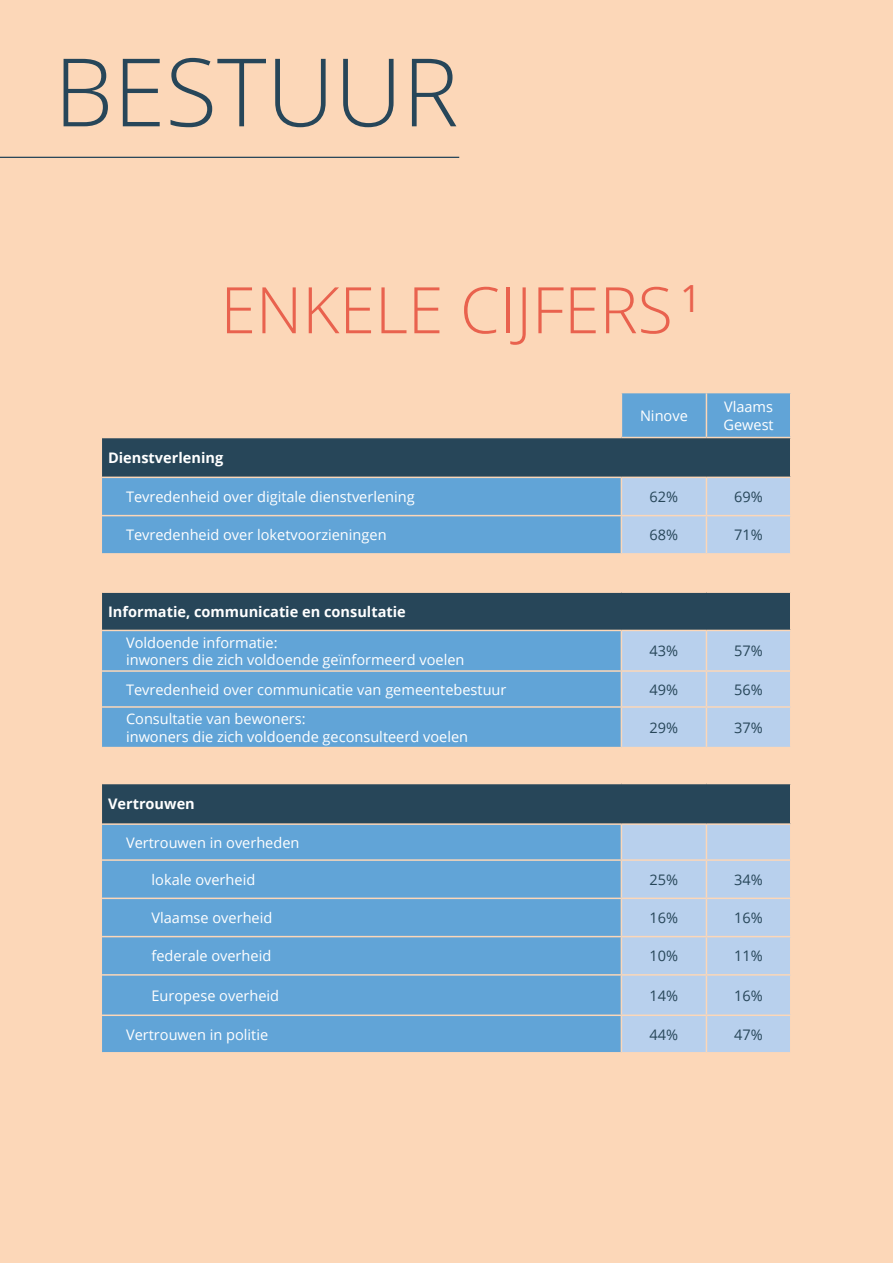
<style>
.page{position:relative;width:893px;height:1263px;background:#fcd7b8}
.page>*{position:absolute;margin:0;border:0;box-sizing:border-box;transform-origin:0 0}
.t1{font:300 94.5px "Open Sans";color:#274659}
.t2{font:300 64.2px "Open Sans";color:#e9624e}
.t3{font:14.55px/17.4px "Open Sans";color:#fff}
.t4{font:700 14.55px "Open Sans";color:#fff}
.t5{font:14.55px "Open Sans";color:#274659}
</style>
<div class="page">
<hr style="left:0;top:157px;width:459px;height:1px;background:#274659">
<svg style="left:102px;top:393px;width:688px;height:659px;fill:#61a4d7"></svg>
<svg style="left:102px;top:438px;width:688px;height:385px"></svg>
<svg style="left:621px;top:478px;width:169px;height:574px;background:#adbdd1"></svg>
<hr style="left:621px;top:393px;width:1px;height:44px;background:#fcd7b8">
<hr style="left:706px;top:393px;width:1px;height:44px;background:#fcd7b8">
<hr style="left:102px;top:437px;width:519px;height:1px;background:#fcd7b8">
<hr style="left:621px;top:437px;width:85px;height:1px;background:#fcd7b8">
<hr style="left:706px;top:437px;width:85px;height:1px;background:#fcd7b8">
<hr style="left:102px;top:477px;width:519px;height:1px;background:#fcd7b8">
<hr style="left:621px;top:477px;width:85px;height:1px;background:#fcd7b8">
<hr style="left:621px;top:478px;width:1px;height:37px;background:#fcd7b8">
<hr style="left:706px;top:477px;width:85px;height:1px;background:#fcd7b8">
<hr style="left:706px;top:478px;width:1px;height:37px;background:#fcd7b8">
<hr style="left:102px;top:515px;width:519px;height:1px;background:#fcd7b8">
<hr style="left:621px;top:515px;width:85px;height:1px;background:#fcd7b8">
<hr style="left:621px;top:516px;width:1px;height:37px;background:#fcd7b8">
<hr style="left:706px;top:515px;width:85px;height:1px;background:#fcd7b8">
<hr style="left:706px;top:516px;width:1px;height:37px;background:#fcd7b8">
<hr style="left:102px;top:553px;width:519px;height:2px;background:#fcd7b8">
<hr style="left:621px;top:553px;width:85px;height:2px;background:#fcd7b8">
<hr style="left:706px;top:553px;width:85px;height:2px;background:#fcd7b8">
<hr style="left:102px;top:591px;width:519px;height:2px;background:#fcd7b8">
<hr style="left:621px;top:591px;width:85px;height:2px;background:#fcd7b8">
<hr style="left:706px;top:591px;width:85px;height:2px;background:#fcd7b8">
<hr style="left:102px;top:630px;width:519px;height:1px;background:#fcd7b8">
<hr style="left:621px;top:630px;width:85px;height:1px;background:#fcd7b8">
<hr style="left:621px;top:631px;width:1px;height:39px;background:#fcd7b8">
<hr style="left:706px;top:630px;width:85px;height:1px;background:#fcd7b8">
<hr style="left:706px;top:631px;width:1px;height:39px;background:#fcd7b8">
<hr style="left:102px;top:670px;width:519px;height:2px;background:#fcd7b8">
<hr style="left:621px;top:670px;width:85px;height:2px;background:#fcd7b8">
<hr style="left:621px;top:672px;width:1px;height:34px;background:#fcd7b8">
<hr style="left:706px;top:670px;width:85px;height:2px;background:#fcd7b8">
<hr style="left:706px;top:672px;width:1px;height:34px;background:#fcd7b8">
<hr style="left:102px;top:706px;width:519px;height:2px;background:#fcd7b8">
<hr style="left:621px;top:706px;width:85px;height:2px;background:#fcd7b8">
<hr style="left:621px;top:708px;width:1px;height:39px;background:#fcd7b8">
<hr style="left:706px;top:706px;width:85px;height:2px;background:#fcd7b8">
<hr style="left:706px;top:708px;width:1px;height:39px;background:#fcd7b8">
<hr style="left:102px;top:747px;width:519px;height:1px;background:#fcd7b8">
<hr style="left:621px;top:747px;width:85px;height:1px;background:#fcd7b8">
<hr style="left:706px;top:747px;width:85px;height:1px;background:#fcd7b8">
<hr style="left:102px;top:783px;width:519px;height:1px;background:#fcd7b8">
<hr style="left:621px;top:783px;width:85px;height:1px;background:#fcd7b8">
<hr style="left:706px;top:783px;width:85px;height:1px;background:#fcd7b8">
<hr style="left:102px;top:823px;width:519px;height:2px;background:#fcd7b8">
<hr style="left:621px;top:823px;width:85px;height:2px;background:#fcd7b8">
<hr style="left:621px;top:825px;width:1px;height:34px;background:#fcd7b8">
<hr style="left:706px;top:823px;width:85px;height:2px;background:#fcd7b8">
<hr style="left:706px;top:825px;width:1px;height:34px;background:#fcd7b8">
<hr style="left:102px;top:859px;width:519px;height:2px;background:#fcd7b8">
<hr style="left:621px;top:859px;width:85px;height:2px;background:#fcd7b8">
<hr style="left:621px;top:861px;width:1px;height:36px;background:#fcd7b8">
<hr style="left:706px;top:859px;width:85px;height:2px;background:#fcd7b8">
<hr style="left:706px;top:861px;width:1px;height:36px;background:#fcd7b8">
<hr style="left:102px;top:897px;width:519px;height:2px;background:#fcd7b8">
<hr style="left:621px;top:897px;width:85px;height:2px;background:#fcd7b8">
<hr style="left:621px;top:899px;width:1px;height:37px;background:#fcd7b8">
<hr style="left:706px;top:897px;width:85px;height:2px;background:#fcd7b8">
<hr style="left:706px;top:899px;width:1px;height:37px;background:#fcd7b8">
<hr style="left:102px;top:936px;width:519px;height:1px;background:#fcd7b8">
<hr style="left:621px;top:936px;width:85px;height:1px;background:#fcd7b8">
<hr style="left:621px;top:937px;width:1px;height:37px;background:#fcd7b8">
<hr style="left:706px;top:936px;width:85px;height:1px;background:#fcd7b8">
<hr style="left:706px;top:937px;width:1px;height:37px;background:#fcd7b8">
<hr style="left:102px;top:974px;width:519px;height:2px;background:#fcd7b8">
<hr style="left:621px;top:974px;width:85px;height:2px;background:#fcd7b8">
<hr style="left:621px;top:976px;width:1px;height:38px;background:#fcd7b8">
<hr style="left:706px;top:974px;width:85px;height:2px;background:#fcd7b8">
<hr style="left:706px;top:976px;width:1px;height:38px;background:#fcd7b8">
<hr style="left:102px;top:1014px;width:519px;height:2px;background:#fcd7b8">
<hr style="left:621px;top:1014px;width:85px;height:2px;background:#fcd7b8">
<hr style="left:621px;top:1016px;width:1px;height:36px;background:#fcd7b8">
<hr style="left:706px;top:1014px;width:85px;height:2px;background:#fcd7b8">
<hr style="left:706px;top:1016px;width:1px;height:36px;background:#fcd7b8">
<h1 class="t1" style="left:54px;top:27px;width:406px">BESTUUR</h1>
<h2 class="t2" style="left:220px;top:266px;width:483px">ENKELE CIJFERS <sup>1</sup></h2>
<p class="t3" style="left:640px;top:407px;width:49px">Ninove</p>
<p class="t3" style="left:723px;top:398px;width:52px">Vlaams<br>Gewest</p>
<p class="t4" style="left:108px;top:447px;width:117px">Dienstverlening</p>
<p class="t3" style="left:126px;top:488px;width:290px">Tevredenheid over digitale dienstverlening</p>
<p class="t5" style="left:650px;top:487px;width:30px">62%</p>
<p class="t5" style="left:734px;top:487px;width:30px">69%</p>
<p class="t3" style="left:126px;top:526px;width:262px">Tevredenheid over loketvoorzieningen</p>
<p class="t5" style="left:650px;top:525px;width:30px">68%</p>
<p class="t5" style="left:734px;top:525px;width:30px">71%</p>
<p class="t4" style="left:108px;top:601px;width:299px">Informatie, communicatie en consultatie</p>
<p class="t3" style="left:126px;top:633px;width:340px">Voldoende informatie:<br>inwoners die zich voldoende geïnformeerd voelen</p>
<p class="t5" style="left:650px;top:641px;width:30px">43%</p>
<p class="t5" style="left:734px;top:641px;width:30px">57%</p>
<p class="t3" style="left:126px;top:680px;width:382px">Tevredenheid over communicatie van gemeentebestuur</p>
<p class="t5" style="left:650px;top:679px;width:30px">49%</p>
<p class="t5" style="left:734px;top:679px;width:30px">56%</p>
<p class="t3" style="left:126px;top:710px;width:344px">Consultatie van bewoners:<br>inwoners die zich voldoende geconsulteerd voelen</p>
<p class="t5" style="left:650px;top:718px;width:30px">29%</p>
<p class="t5" style="left:734px;top:718px;width:30px">37%</p>
<p class="t4" style="left:108px;top:794px;width:88px">Vertrouwen</p>
<p class="t3" style="left:126px;top:833px;width:175px">Vertrouwen in overheden</p>
<p class="t3" style="left:152px;top:870px;width:105px">lokale overheid</p>
<p class="t5" style="left:650px;top:869px;width:30px">25%</p>
<p class="t5" style="left:734px;top:869px;width:30px">34%</p>
<p class="t3" style="left:152px;top:909px;width:122px">Vlaamse overheid</p>
<p class="t5" style="left:650px;top:908px;width:30px">16%</p>
<p class="t5" style="left:734px;top:908px;width:30px">16%</p>
<p class="t3" style="left:152px;top:947px;width:121px">federale overheid</p>
<p class="t5" style="left:650px;top:946px;width:30px">10%</p>
<p class="t5" style="left:734px;top:946px;width:30px">11%</p>
<p class="t3" style="left:152px;top:986px;width:129px">Europese overheid</p>
<p class="t5" style="left:650px;top:985px;width:30px">14%</p>
<p class="t5" style="left:734px;top:985px;width:30px">16%</p>
<p class="t3" style="left:126px;top:1025px;width:144px">Vertrouwen in politie</p>
<p class="t5" style="left:650px;top:1024px;width:30px">44%</p>
<p class="t5" style="left:734px;top:1024px;width:30px">47%</p>
</div>
